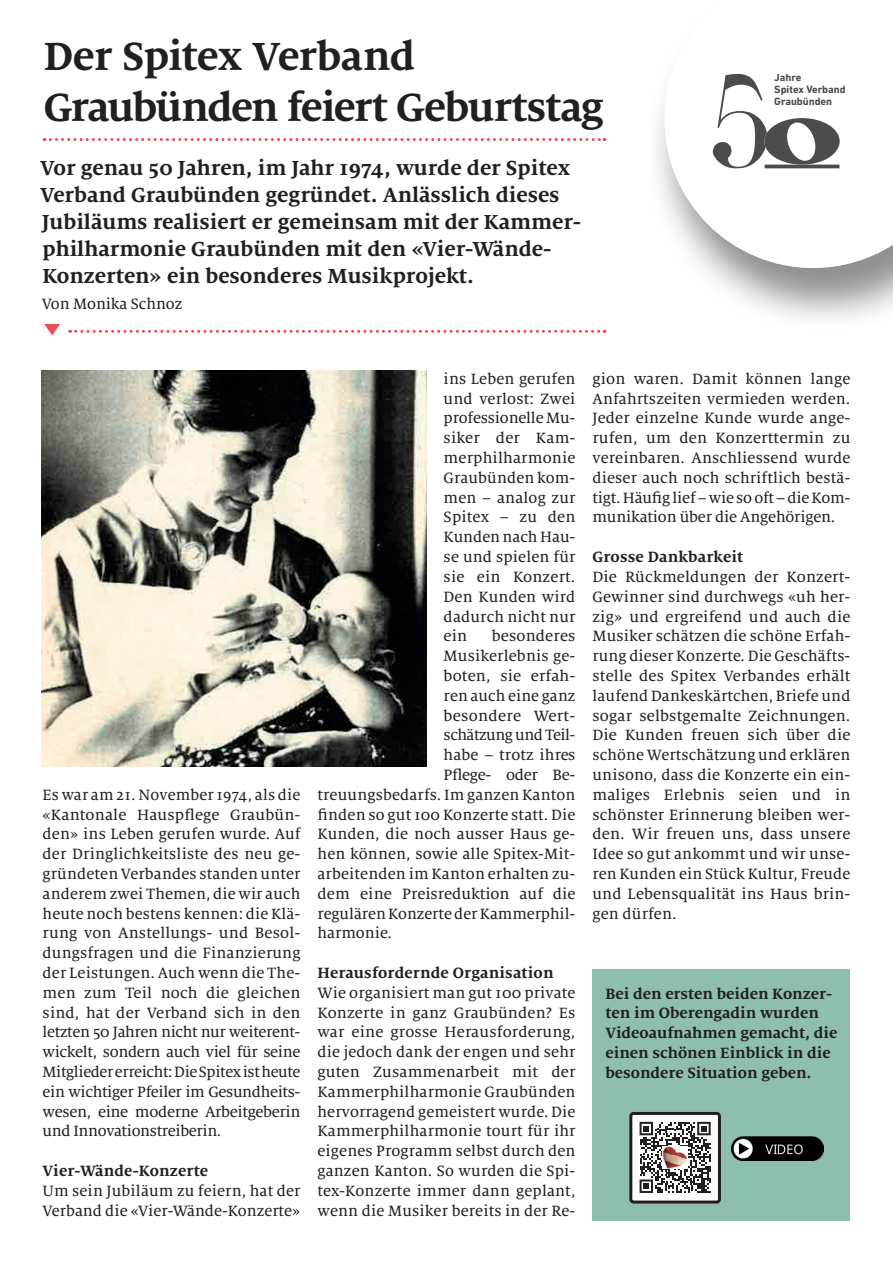
<style>
.page{position:relative;width:893px;height:1263px;background:#fff}
.page>*{position:absolute;margin:0;border:0;box-sizing:border-box;transform-origin:0 0}
.t1{font:700 43.5px/51.6px "Milo Serif Pro";letter-spacing:-.03em;color:#231f20}
.t2{font:700 22.5px/27px "Milo Serif Pro";color:#231f20}
.t3{font:16.5px/19.8px "Milo Serif Pro Text";letter-spacing:.01em;color:#231f20;text-align:justify}
.t4{font:700 16.5px/19.8px "Milo Serif Pro";color:#231f20}
.t5{font:16.5px "Milo Serif Pro Text";letter-spacing:-.03em;color:#231f20}
.t6{font:16.5px "Milo Serif Pro Text";letter-spacing:-.02em;color:#231f20}
.t7{font:700 10.8px/11.6px "DIN Next LT Pro";color:#4b4c4d}
</style>
<div class="page">
<svg style="left:44px;top:138px;width:561px;height:3px"></svg>
<svg style="left:44px;top:324px;width:561px;height:11px"></svg>
<div style="left:592px;top:969px;width:258px;height:251px;background:#8ebeae"></div>
<img style="left:731px;top:1136px;width:93px;height:24px">
<div style="left:631px;top:1113px;width:88px;height:89px;background:#fff;border-radius:3px"></div>
<div style="left:629px;top:1112px;width:92px;height:91px;border:3px solid #231f20;border-radius:3px"></div>
<div style="left:638px;top:1121px;width:74px;height:74px;background:linear-gradient(to right,#fff,#fff)"></div>
<svg style="left:640px;top:1122px;width:71px;height:71px"></svg>
<img style="left:663px;top:1146px;width:25px;height:23px">
<img style="left:41px;top:371px;width:386px;height:396px">
<svg style="left:665px;top:51px;width:228px;height:217px"></svg>
<div style="left:774px;top:86px;width:71px;height:9px;background:#fff"></div>
<svg style="left:713px;top:74px;width:127px;height:94px"></svg>
<h1 class="t1" style="left:44px;top:30px;width:562px">Der Spitex Verband<br>Graubünden feiert Geburtstag</h1>
<p class="t2" style="left:40px;top:154px;width:543px">Vor genau 50 Jahren, im Jahr 1974, wurde der Spitex Verband Graubünden gegründet. Anlässlich dieses Jubiläums realisiert er gemeinsam mit der Kammer&shy;philharmonie Graubünden mit den «Vier-Wände-Konzerten» ein besonderes Musikprojekt.</p>
<p class="t3" style="left:42px;top:293px;width:142px">Von Monika Schnoz</p>
<p class="t7" style="left:774px;top:72px;width:73px">Jahre<br>Spitex Verband<br>Graubünden</p>
<p class="t3" style="left:43px;top:785px;width:259px">Es war am 21. November 1974, als die «Kantonale Hauspflege Graubün&shy;den» ins Leben gerufen wurde. Auf der Dringlichkeitsliste des neu ge&shy;gründeten Verbandes standen unter anderem zwei Themen, die wir auch heute noch bestens kennen: die Klä&shy;rung von Anstellungs- und Besol&shy;dungsfragen und die Finanzierung der Leistungen. Auch wenn die The&shy;men zum Teil noch die gleichen sind, hat der Verband sich in den letzten 50 Jahren nicht nur weiterent&shy;wickelt, sondern auch viel für seine Mitglieder erreicht: Die Spitex ist heute ein wichtiger Pfeiler im Gesundheits&shy;wesen, eine moderne Arbeitgeberin und Innovationstreiberin.</p>
<p class="t4" style="left:43px;top:1161px;width:167px">Vier-Wände-Konzerte</p>
<p class="t3" style="left:43px;top:1181px;width:259px">Um sein Jubiläum zu feiern, hat der<br>Verband die «Vier-Wände-Konzerte»</p>
<p class="t3" style="left:444px;top:369px;width:133px">ins Leben gerufen und verlost: Zwei professionelle Mu&shy;siker der Kam&shy;merphilharmonie Graubünden kom&shy;men – analog zur Spitex – zu den Kunden nach Hau&shy;se und spielen für sie ein Konzert.<br>Den Kunden wird dadurch nicht nur ein</p>
<p class="t3" style="left:492px;top:626px;width:85px">besonderes</p>
<p class="t3" style="left:444px;top:646px;width:133px">Musikerlebnis ge-</p>
<p class="t3" style="left:444px;top:666px;width:133px">boten, sie erfah-</p>
<p class="t3" style="left:444px;top:686px;width:133px">ren auch eine ganz</p>
<p class="t3" style="left:444px;top:705px;width:133px">besondere Wert-</p>
<p class="t5" style="left:444px;top:726px;width:133px">schätzung und Teil-</p>
<p class="t3" style="left:444px;top:745px;width:133px">habe – trotz ihres</p>
<p class="t6" style="left:444px;top:765px;width:133px">Pflege- oder Be-</p>
<p class="t3" style="left:317px;top:785px;width:259px">treuungsbedarfs. Im ganzen Kanton</p>
<p class="t3" style="left:317px;top:804px;width:259px">finden so gut 100 Konzerte statt. Die</p>
<p class="t3" style="left:317px;top:824px;width:259px">Kunden, die noch ausser Haus ge-</p>
<p class="t3" style="left:317px;top:844px;width:259px">hen können, sowie alle Spitex-Mit-</p>
<p class="t3" style="left:317px;top:864px;width:259px">arbeitenden im Kanton erhalten zu-</p>
<p class="t3" style="left:317px;top:884px;width:259px">dem eine Preisreduktion auf die</p>
<p class="t3" style="left:317px;top:903px;width:259px">regulären Konzerte der Kammerphil-</p>
<p class="t3" style="left:317px;top:923px;width:76px">harmonie.</p>
<p class="t4" style="left:317px;top:963px;width:237px">Herausfordernde Organisation</p>
<p class="t3" style="left:317px;top:983px;width:259px">Wie organisiert man gut 100 private Konzerte in ganz Graubünden? Es war eine grosse Herausforderung, die jedoch dank der engen und sehr guten Zusammenarbeit mit der Kammerphilharmonie Graubünden hervorragend gemeistert wurde. Die Kammerphilharmonie tourt für ihr eigenes Programm selbst durch den ganzen Kanton. So wurden die Spi&shy;tex-Konzerte immer dann geplant, wenn die Musiker bereits in der Re-</p>
<p class="t3" style="left:592px;top:369px;width:259px">gion waren. Damit können lange Anfahrtszeiten vermieden werden.<br>Jeder einzelne Kunde wurde ange&shy;rufen, um den Konzerttermin zu vereinbaren. Anschliessend wurde dieser auch noch schriftlich bestä&shy;tigt. Häufig lief – wie so oft – die Kom&shy;munikation über die Angehörigen.</p>
<p class="t4" style="left:592px;top:547px;width:152px">Grosse Dankbarkeit</p>
<p class="t3" style="left:592px;top:567px;width:259px">Die Rückmeldungen der Konzert-Gewinner sind durchwegs «uh her&shy;zig» und ergreifend und auch die Musiker schätzen die schöne Erfah&shy;rung dieser Konzerte. Die Geschäfts&shy;stelle des Spitex Verbandes erhält laufend Dankeskärtchen, Briefe und sogar selbstgemalte Zeichnungen.<br>Die Kunden freuen sich über die schöne Wertschätzung und erklären unisono, dass die Konzerte ein ein&shy;maliges Erlebnis seien und in schönster Erinnerung bleiben wer&shy;den. Wir freuen uns, dass unsere Idee so gut ankommt und wir unse&shy;ren Kunden ein Stück Kultur, Freude und Lebensqualität ins Haus brin&shy;gen dürfen.</p>
<p class="t4" style="left:605px;top:983px;width:233px">Bei den ersten beiden Konzer&shy;ten im Oberengadin wurden<br>Videoaufnahmen gemacht, die einen schönen Einblick in die besondere Situation geben.</p>
</div>
